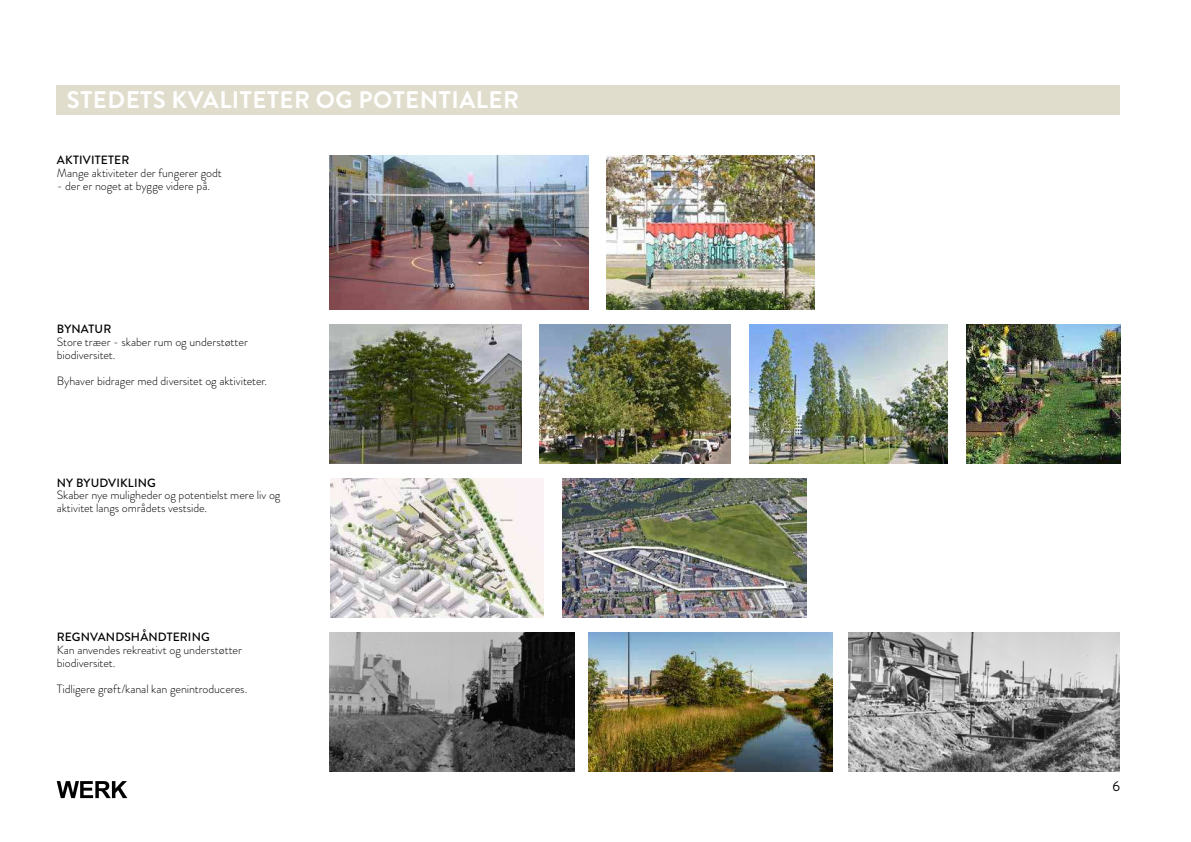
<style>
.page{position:relative;width:1191px;height:842px;background:#fff}
.page>*{position:absolute;margin:0;border:0;box-sizing:border-box;transform-origin:0 0}
.t1{font:700 24px "Brandon Grotesque";letter-spacing:.02em;color:#fff}
.t2{font:14px "Brandon Grotesque";color:#000}
.t3{font:300 12px/13px "Brandon Grotesque";letter-spacing:-.005em;color:#000}
.t4{font:500 12px "Brandon Grotesque";letter-spacing:.01em;color:#000}
</style>
<div class="page">
<svg style="left:57px;top:781px;width:70px;height:17px"></svg>
<div style="left:57px;top:85px;width:1063px;height:30px;background:#e1ddcd"></div>
<img style="left:330px;top:632px;width:244px;height:139px">
<img style="left:562px;top:478px;width:244px;height:139px">
<img style="left:330px;top:324px;width:191px;height:139px">
<img style="left:539px;top:324px;width:192px;height:139px">
<img style="left:749px;top:324px;width:198px;height:139px">
<img style="left:966px;top:324px;width:154px;height:139px">
<img style="left:588px;top:632px;width:245px;height:139px">
<img style="left:848px;top:632px;width:272px;height:139px">
<img style="left:330px;top:156px;width:258px;height:153px">
<img style="left:606px;top:156px;width:208px;height:153px">
<img style="left:331px;top:478px;width:212px;height:139px">
<h1 class="t1" style="left:67px;top:86px;width:453px">STEDETS KVALITETER OG POTENTIALER</h1>
<p class="t4" style="left:57px;top:153px;width:74px">AKTIVITETER</p>
<p class="t3" style="left:57px;top:168px;width:166px">Mange aktiviteter der fungerer godt</p>
<p class="t3" style="left:57px;top:181px;width:155px">- der er noget at bygge videre på.</p>
<p class="t4" style="left:57px;top:321px;width:56px">BYNATUR</p>
<p class="t3" style="left:57px;top:337px;width:193px">Store træer - skaber rum og understøtter biodiversitet.</p>
<p class="t3" style="left:57px;top:376px;width:212px">Byhaver bidrager med diversitet og aktiviteter.</p>
<p class="t4" style="left:57px;top:475px;width:101px">NY BYUDVIKLING</p>
<p class="t3" style="left:57px;top:491px;width:225px">Skaber nye muligheder og potentielst mere liv og aktivitet langs områdets vestside.</p>
<p class="t4" style="left:57px;top:629px;width:154px">REGNVANDSHÅNDTERING</p>
<p class="t3" style="left:57px;top:645px;width:187px">Kan anvendes rekreativt og understøtter biodiversitet.</p>
<p class="t3" style="left:57px;top:684px;width:192px">Tidligere grøft/kanal kan genintroduceres.</p>
<p class="t2" style="left:1112px;top:777px;width:9px">6</p>
</div>
